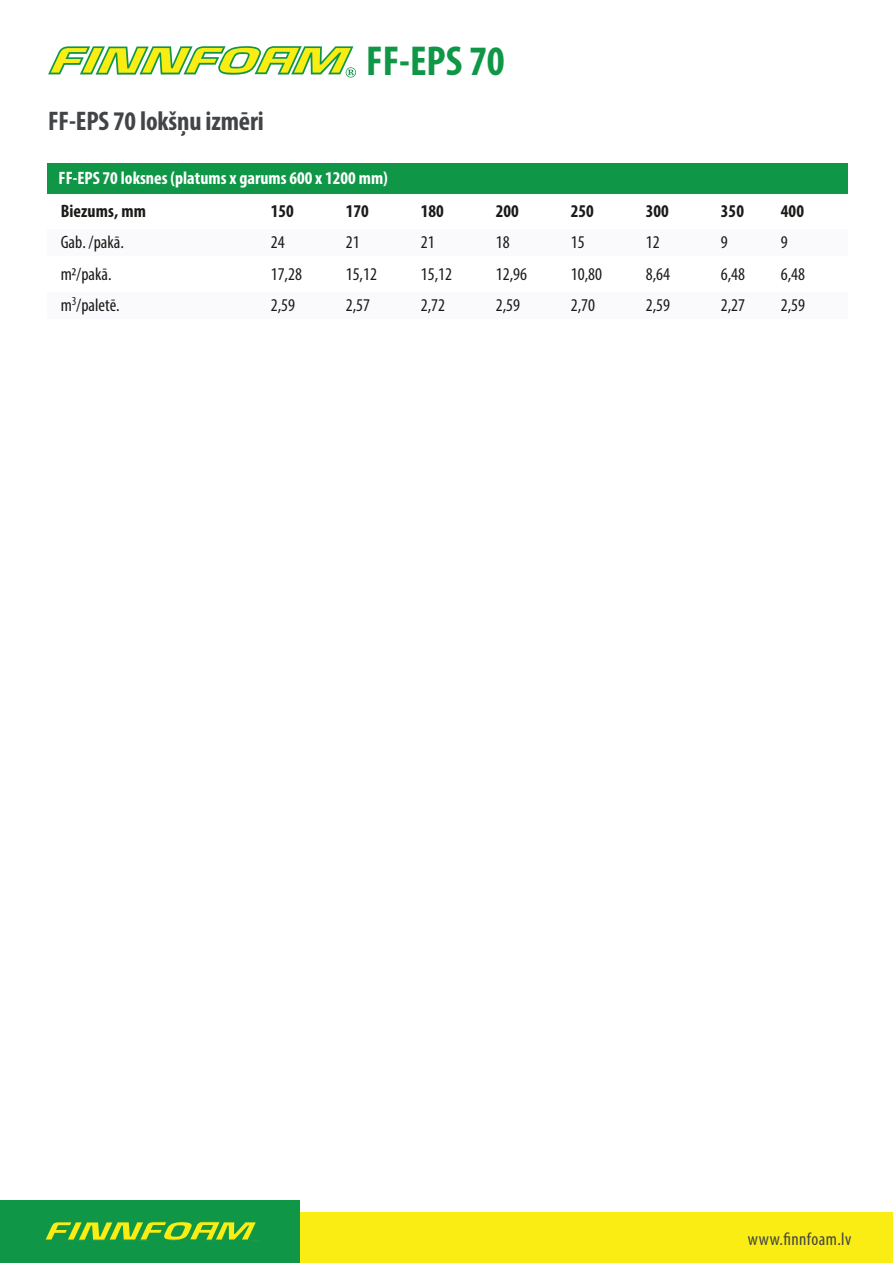
<style>
.page{position:relative;width:893px;height:1263px;background:#fff}
.page>*{position:absolute;margin:0;border:0;box-sizing:border-box;transform-origin:0 0}
.t1{font:700 condensed 42px "Myriad Pro";color:#0f9747}
.t2{font:700 condensed 27px "Myriad Pro";letter-spacing:-.005em;color:#424447}
.t3{font:condensed 18px/31.5px "Myriad Pro";color:#1a1a18}
.t4{font:700 condensed 18px "Myriad Pro";color:#fff}
.t5{font:700 condensed 18px "Myriad Pro";letter-spacing:.005em;color:#1a1a18}
.t6{font:condensed 18px "Myriad Pro";letter-spacing:.025em;color:#424447}
</style>
<div class="page">
<div style="left:47px;top:292px;width:800px;height:27px;background:#faf9fb"></div>
<div style="left:47px;top:229px;width:800px;height:27px;background:#faf9fb"></div>
<div style="left:47px;top:163px;width:800px;height:31px;background:#0f9747"></div>
<svg style="left:48px;top:46px;width:308px;height:32px"></svg>
<div style="left:250px;top:1213px;width:643px;height:50px;background:#f9ed13"></div>
<div style="left:0;top:1200px;width:300px;height:63px;background:#0f9747"></div>
<svg style="left:45px;top:1221px;width:214px;height:20px"></svg>
<h1 class="t1" style="left:366px;top:34px;width:140px">FF-EPS 70</h1>
<h2 class="t2" style="left:48px;top:105px;width:217px">FF-EPS 70 lokšņu izmēri</h2>
<p class="t4" style="left:59px;top:167px;width:331px">FF-EPS 70 loksnes (platums x garums 600 x 1200 mm)</p>
<p class="t5" style="left:61px;top:199px;width:87px">Biezums, mm</p>
<p class="t3" style="left:61px;top:226px;width:65px">Gab. /pakā. m2/pakā. m<sup>3</sup>/paletē.</p>
<p class="t5" style="left:271px;top:199px;width:25px">150</p>
<p class="t3" style="left:271px;top:226px;width:33px">24<br>17,28<br>2,59</p>
<p class="t5" style="left:346px;top:199px;width:25px">170</p>
<p class="t3" style="left:346px;top:226px;width:33px">21<br>15,12<br>2,57</p>
<p class="t5" style="left:421px;top:199px;width:25px">180</p>
<p class="t3" style="left:421px;top:226px;width:33px">21<br>15,12<br>2,72</p>
<p class="t5" style="left:496px;top:199px;width:25px">200</p>
<p class="t3" style="left:496px;top:226px;width:33px">18<br>12,96<br>2,59</p>
<p class="t5" style="left:571px;top:199px;width:25px">250</p>
<p class="t3" style="left:571px;top:226px;width:33px">15<br>10,80<br>2,70</p>
<p class="t5" style="left:646px;top:199px;width:25px">300</p>
<p class="t3" style="left:646px;top:226px;width:26px">12<br>8,64<br>2,59</p>
<p class="t5" style="left:721px;top:199px;width:25px">350</p>
<p class="t3" style="left:721px;top:226px;width:26px">9<br>6,48<br>2,27</p>
<p class="t5" style="left:781px;top:199px;width:25px">400</p>
<p class="t3" style="left:781px;top:226px;width:26px">9<br>6,48<br>2,59</p>
<p class="t6" style="left:748px;top:1228px;width:105px">www.finnfoam.lv</p>
</div>
